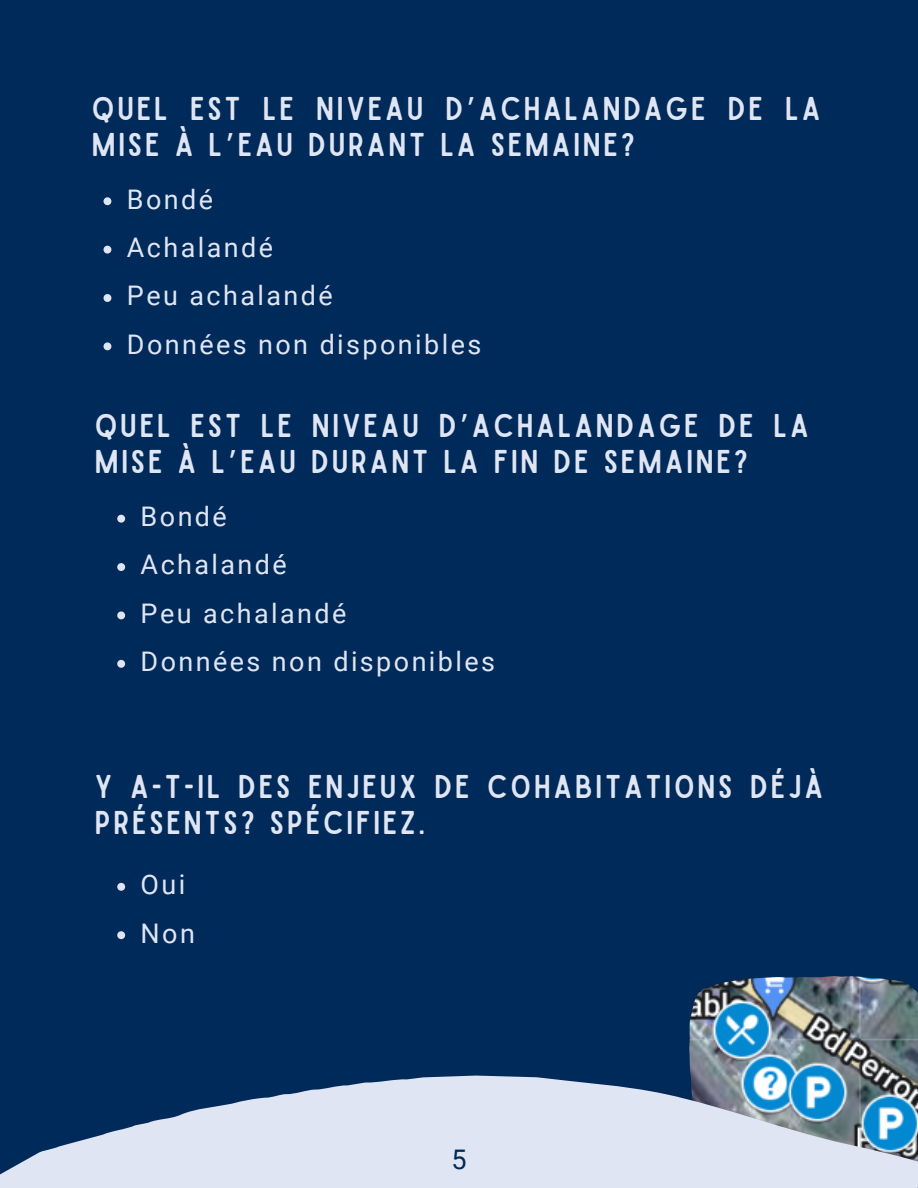
<style>
.page{position:relative;width:918px;height:1188px;background:#002a59}
.page>*{position:absolute;margin:0;border:0;box-sizing:border-box;transform-origin:0 0}
.t1{font:31.5px/36px "Sailors";letter-spacing:.09em;color:#e0e5f3}
.t2{font:27px/48.3px "Roboto";letter-spacing:.09em;color:#e0e5f3}
.t3{font:27px "Roboto";color:#002a59}
.s1{font-family:"Noto Sans Gurmukhi"}
</style>
<div class="page">
<svg style="left:104px;top:197px;width:7px;height:8px"></svg>
<svg style="left:104px;top:246px;width:7px;height:8px"></svg>
<svg style="left:104px;top:294px;width:7px;height:8px"></svg>
<svg style="left:104px;top:342px;width:7px;height:8px"></svg>
<svg style="left:0;top:882px;width:918px;height:306px"></svg>
<svg style="left:117px;top:883px;width:8px;height:8px"></svg>
<svg style="left:117px;top:931px;width:8px;height:8px"></svg>
<svg style="left:117px;top:515px;width:8px;height:8px"></svg>
<svg style="left:117px;top:563px;width:8px;height:8px"></svg>
<svg style="left:117px;top:612px;width:8px;height:7px"></svg>
<svg style="left:117px;top:660px;width:8px;height:8px"></svg>
<p class="t1" style="left:92px;top:91px;width:730px">QUEL EST LE NIVEAU D<span class="s1">’</span>ACHALANDAGE DE LA<br>MISE À L<span class="s1">’</span>EAU DURANT LA SEMAINE?</p>
<p class="t2" style="left:127px;top:175px;width:356px">Bondé<br>Achalandé<br>Peu achalandé<br>Données non disponibles</p>
<p class="t1" style="left:95px;top:408px;width:715px">QUEL EST LE NIVEAU D<span class="s1">’</span>ACHALANDAGE DE LA<br>MISE À L<span class="s1">’</span>EAU DURANT LA FIN DE SEMAINE?</p>
<p class="t2" style="left:141px;top:493px;width:356px">Bondé<br>Achalandé<br>Peu achalandé<br>Données non disponibles</p>
<p class="t1" style="left:95px;top:770px;width:730px">Y A-T-IL DES ENJEUX DE COHABITATIONS DÉJÀ<br>PRÉSENTS? SPÉCIFIEZ.</p>
<p class="t2" style="left:141px;top:861px;width:56px">Oui<br>Non</p>
<p class="t3" style="left:451px;top:1144px;width:17px">5</p>
</div>
